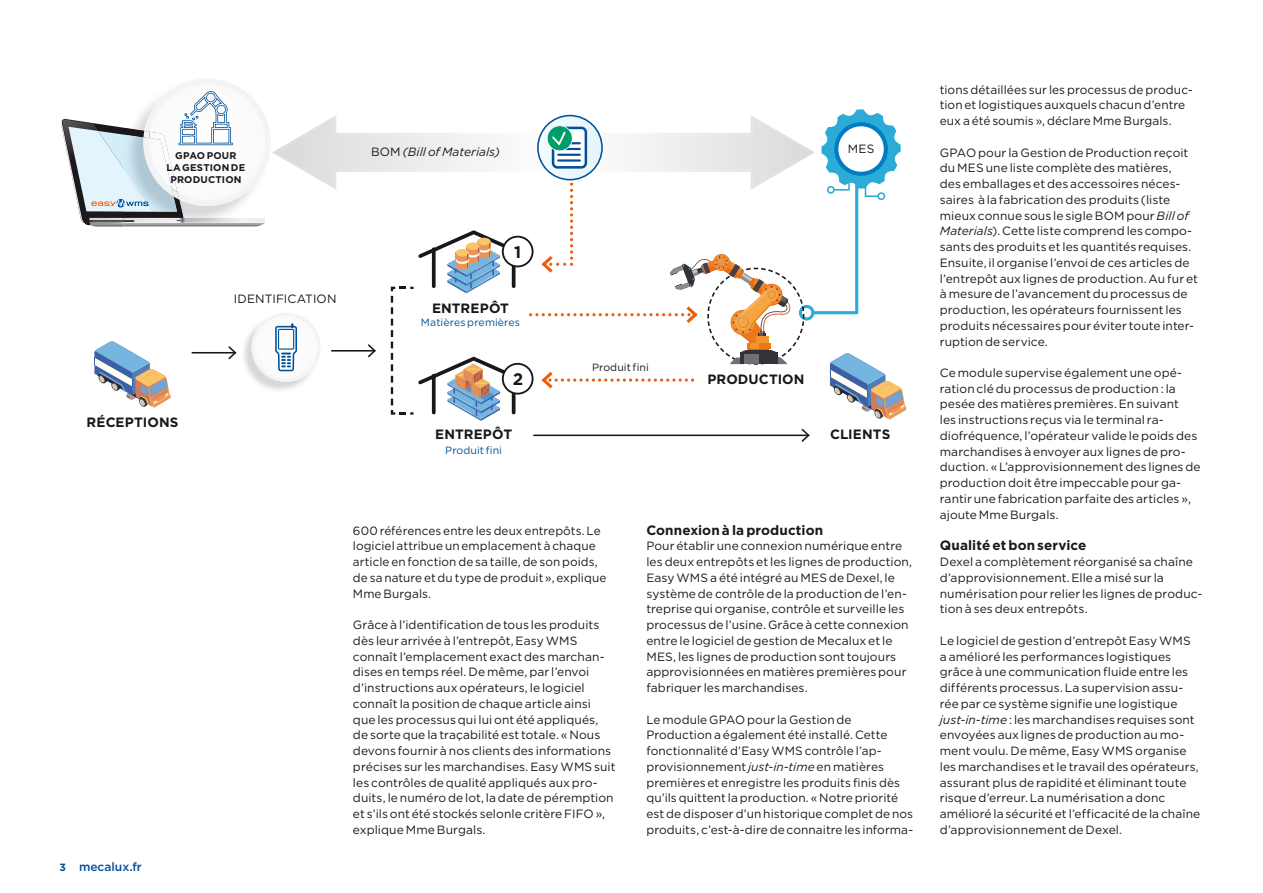
<style>
.page{position:relative;width:1263px;height:893px;background:#fff}
.page>*{position:absolute;margin:0;border:0;box-sizing:border-box;transform-origin:0 0}
.t1{font:700 16.65px "Gotham";color:#1a171c}
.t2{font:700 13.5px "Gotham";letter-spacing:.005em;color:#1a171c}
.t3{font:12px/15.8px "Gotham";letter-spacing:.005em;color:#1a171c}
.t4{font:italic 12px "Gotham";color:#1a171c}
.t5{font:500 12px "Gotham";color:#005198}
.t6{font:10.5px "Gotham";letter-spacing:.01em;color:#005198}
.t7{font:10.5px "Gotham";letter-spacing:.01em;color:#1a171c}
.t8{font:700 9.75px/12px "Gotham";letter-spacing:.02em;color:#1a171c;text-align:center}
.s1{font-style:normal}
.s2{font-weight:700;font-size:10.5px}
.s3{font-style:italic}
</style>
<div class="page">
<hr style="left:192px;top:352px;width:44px;height:1px;background:#1a171c">
<svg style="left:228px;top:346px;width:8px;height:13px"></svg>
<hr style="left:533px;top:435px;width:276px;height:1px;background:#1a171c">
<svg style="left:801px;top:429px;width:9px;height:13px"></svg>
<img style="left:244px;top:331px;width:28px;height:58px">
<img style="left:252px;top:316px;width:20px;height:66px">
<svg style="left:94px;top:341px;width:77px;height:67px"></svg>
<svg style="left:272px;top:109px;width:634px;height:312px"></svg>
<img style="left:123px;top:206px;width:135px;height:21px">
<img style="left:233px;top:218px;width:32px;height:8px">
<img style="left:170px;top:82px;width:99px;height:124px">
<svg style="left:61px;top:91px;width:172px;height:135px"></svg>
<p class="t8" style="left:175px;top:150px;width:63px">GPAO POUR</p>
<p class="t4" style="left:371px;top:144px;width:130px"><span class="s1">BOM</span> (Bill of Materials)</p>
<p class="t8" style="left:167px;top:162px;width:80px">LA GESTION DE<br>PRODUCTION</p>
<h1 class="t1" style="left:514px;top:241px;width:9px">1</h1>
<p class="t2" style="left:87px;top:413px;width:93px">RÉCEPTIONS</p>
<p class="t3" style="left:234px;top:291px;width:104px">IDENTIFICATION</p>
<p class="t2" style="left:432px;top:299px;width:79px">ENTREPÔT</p>
<p class="t6" style="left:421px;top:316px;width:101px">Matières premières</p>
<h1 class="t1" style="left:513px;top:368px;width:12px">2</h1>
<p class="t2" style="left:435px;top:426px;width:79px">ENTREPÔT</p>
<p class="t6" style="left:445px;top:444px;width:58px">Produit fini</p>
<p class="t3" style="left:848px;top:141px;width:28px">MES</p>
<p class="t7" style="left:592px;top:360px;width:58px">Produit fini</p>
<p class="t2" style="left:707px;top:370px;width:99px">PRODUCTION</p>
<p class="t2" style="left:830px;top:426px;width:62px">CLIENTS</p>
<p class="t5" style="left:60px;top:859px;width:84px"><span class="s2">3</span> mecalux.fr</p>
<p class="t3" style="left:353px;top:522px;width:255px">600 références entre les deux entrepôts. Le logiciel attribue un emplacement à chaque article en fonction de sa taille, de son poids, de sa nature et du type de produit », explique Mme Burgals.</p>
<p class="t3" style="left:353px;top:617px;width:264px">Grâce à l’identification de tous les produits dès leur arrivée à l’entrepôt, Easy WMS connaît l’emplacement exact des marchan&shy;dises en temps réel. De même, par l’envoi d’instructions aux opérateurs, le logiciel connaît la position de chaque article ainsi que les processus qui lui ont été appliqués, de sorte que la traçabilité est totale. « Nous devons fournir à nos clients des informations précises sur les marchandises. Easy WMS suit les contrôles de qualité appliqués aux pro&shy;duits, le numéro de lot, la date de péremption et s’ils ont été stockés selonle critère FIFO », explique Mme Burgals.</p>
<p class="t2" style="left:646px;top:521px;width:178px">Connexion à la production</p>
<p class="t3" style="left:646px;top:538px;width:267px">Pour établir une connexion numérique entre les deux entrepôts et les lignes de production, Easy WMS a été intégré au MES de Dexel, le système de contrôle de la production de l’en&shy;treprise qui organise, contrôle et surveille les processus de l’usine. Grâce à cette connexion entre le logiciel de gestion de Mecalux et le MES, les lignes de production sont toujours approvisionnées en matières premières pour fabriquer les marchandises.</p>
<p class="t3" style="left:646px;top:711px;width:268px">Le module GPAO pour la Gestion de Production a également été installé. Cette fonctionnalité d’Easy WMS contrôle l’ap&shy;provisionnement <span class="s3">just-in-time</span> en matières premières et enregistre les produits finis dès qu’ils quittent la production. « Notre priorité est de disposer d’un historique complet de nos produits, c’est-à-dire de connaitre les informa-</p>
<p class="t3" style="left:940px;top:81px;width:254px">tions détaillées sur les processus de produc&shy;tion et logistiques auxquels chacun d’entre eux a été soumis », déclare Mme Burgals.</p>
<p class="t3" style="left:940px;top:144px;width:260px">GPAO pour la Gestion de Production reçoit du MES une liste complète des matières,<br>des emballages et des accessoires néces&shy;saires à la fabrication des produits (liste mieux connue sous le sigle BOM pour <span class="s3">Bill of Materials</span>). Cette liste comprend les compo&shy;sants des produits et les quantités requises.<br>Ensuite, il organise l’envoi de ces articles de l’entrepôt aux lignes de production. Au fur et à mesure de l’avancement du processus de production, les opérateurs fournissent les produits nécessaires pour éviter toute inter&shy;ruption de service.</p>
<p class="t3" style="left:940px;top:365px;width:262px">Ce module supervise également une opé&shy;ration clé du processus de production : la pesée des matières premières. En suivant<br>les instructions reçus via le terminal ra&shy;diofréquence, l’opérateur valide le poids des marchandises à envoyer aux lignes de pro&shy;duction. « L’approvisionnement des lignes de production doit être impeccable pour ga&shy;rantir une fabrication parfaite des articles », ajoute Mme Burgals.</p>
<p class="t2" style="left:940px;top:537px;width:148px">Qualité et bon service</p>
<p class="t3" style="left:940px;top:554px;width:264px">Dexel a complètement réorganisé sa chaîne d’approvisionnement. Elle a misé sur la numérisation pour relier les lignes de produc&shy;tion à ses deux entrepôts.</p>
<p class="t3" style="left:940px;top:632px;width:262px">Le logiciel de gestion d’entrepôt Easy WMS a amélioré les performances logistiques grâce à une communication fluide entre les différents processus. La supervision assu&shy;rée par ce système signifie une logistique <span class="s3">just-in-time</span> : les marchandises requises sont envoyées aux lignes de production au mo&shy;ment voulu. De même, Easy WMS organise les marchandises et le travail des opérateurs, assurant plus de rapidité et éliminant toute risque d’erreur. La numérisation a donc amélioré la sécurité et l’efficacité de la chaîne d’approvisionnement de Dexel.</p>
</div>
